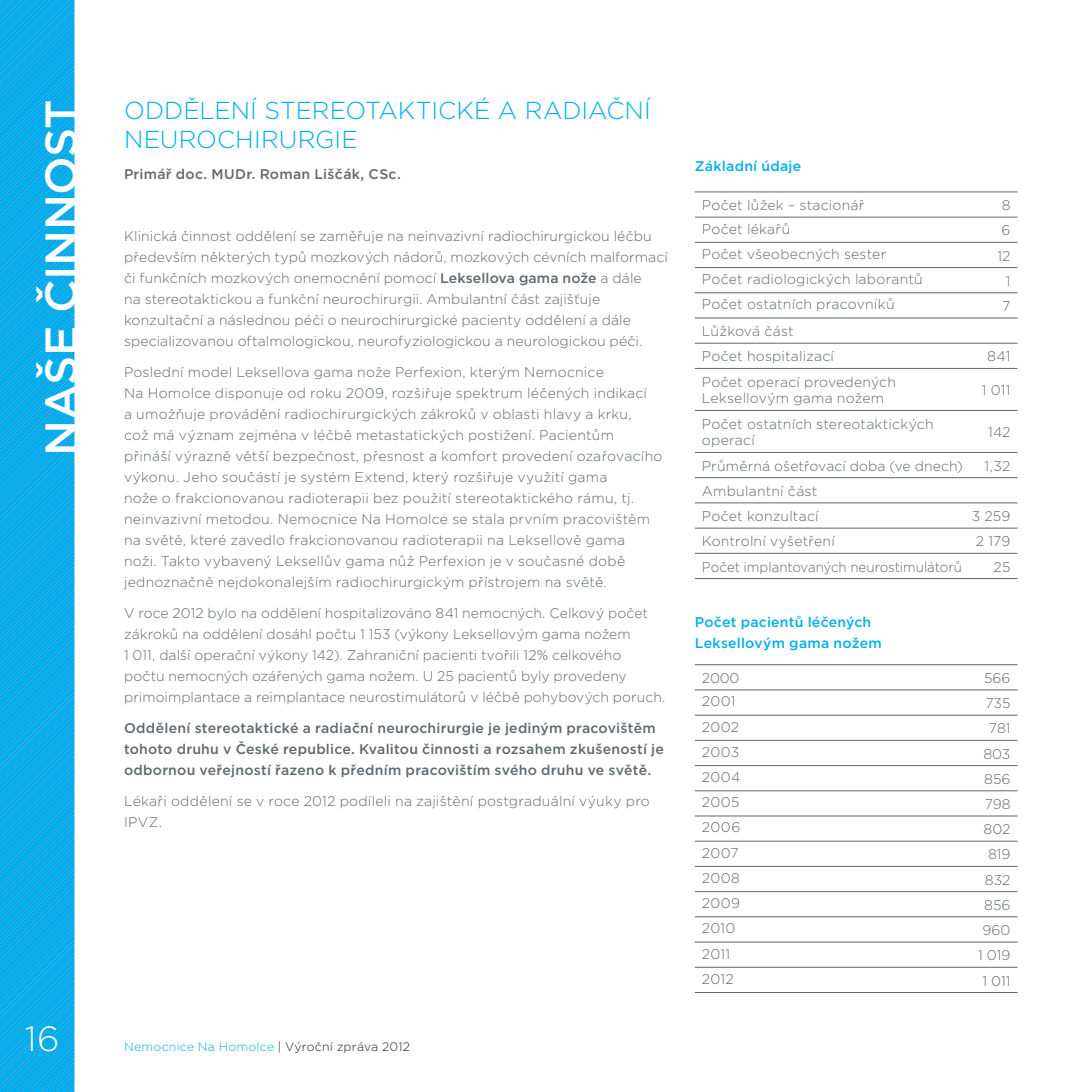
<style>
.page{position:relative;width:1092px;height:1092px;background:#fff}
.page>*{position:absolute;margin:0;border:0;box-sizing:border-box;transform-origin:0 0}
.t1{font:500 45.5px "Gotham";letter-spacing:-.01em;color:#fff}
.t2{font:300 35px "Gotham";color:#fff}
.t3{font:300 24.5px/29.4px "Gotham";color:#00aeef}
.t4{font:300 14px/21px "Gotham";letter-spacing:.01em;color:#5f696f}
.t5{font:500 14px/21px "Gotham";letter-spacing:.02em;color:#5f696f}
.t6{font:500 14px/21px "Gotham";letter-spacing:.015em;color:#00aeef}
.t7{font:300 14px "Gotham";letter-spacing:.01em;color:#5f696f;scale:.95 1}
.t8{font:300 12.25px "Gotham";letter-spacing:.02em;color:#00aeef}
.s1{font-weight:500}
.s2{color:#231f20}
</style>
<div class="page">
<svg style="left:0;top:0;width:74px;height:1091px;background:#09adea"></svg>
<hr style="left:694px;top:217px;width:323px;height:1px;background:#5f696f">
<hr style="left:694px;top:242px;width:323px;height:1px;background:#5f696f">
<hr style="left:694px;top:267px;width:323px;height:1px;background:#5f696f">
<hr style="left:694px;top:292px;width:323px;height:1px;background:#5f696f">
<hr style="left:694px;top:318px;width:323px;height:1px;background:#5f696f">
<hr style="left:694px;top:343px;width:323px;height:1px;background:#5f696f">
<hr style="left:694px;top:368px;width:323px;height:1px;background:#5f696f">
<hr style="left:694px;top:410px;width:323px;height:1px;background:#5f696f">
<hr style="left:694px;top:452px;width:323px;height:1px;background:#5f696f">
<hr style="left:694px;top:477px;width:323px;height:1px;background:#5f696f">
<hr style="left:694px;top:502px;width:323px;height:1px;background:#5f696f">
<hr style="left:694px;top:528px;width:323px;height:1px;background:#5f696f">
<hr style="left:694px;top:553px;width:323px;height:1px;background:#5f696f">
<hr style="left:694px;top:578px;width:323px;height:1px;background:#5f696f">
<hr style="left:694px;top:192px;width:323px;height:1px;background:#5f696f">
<hr style="left:694px;top:689px;width:323px;height:1px;background:#5f696f">
<hr style="left:694px;top:714px;width:323px;height:1px;background:#5f696f">
<hr style="left:694px;top:740px;width:323px;height:1px;background:#5f696f">
<hr style="left:694px;top:765px;width:323px;height:1px;background:#5f696f">
<hr style="left:694px;top:790px;width:323px;height:1px;background:#5f696f">
<hr style="left:694px;top:815px;width:323px;height:1px;background:#5f696f">
<hr style="left:694px;top:840px;width:323px;height:1px;background:#5f696f">
<hr style="left:694px;top:866px;width:323px;height:1px;background:#5f696f">
<hr style="left:694px;top:891px;width:323px;height:1px;background:#5f696f">
<hr style="left:694px;top:916px;width:323px;height:1px;background:#5f696f">
<hr style="left:694px;top:941px;width:323px;height:1px;background:#5f696f">
<hr style="left:694px;top:966px;width:323px;height:1px;background:#5f696f">
<hr style="left:694px;top:992px;width:323px;height:1px;background:#5f696f">
<hr style="left:694px;top:664px;width:323px;height:1px;background:#5f696f">
<h1 class="t1" style="left:44px;top:455px;width:358px;rotate:-90deg">NAŠE ČINNOST</h1>
<h3 class="t3" style="left:124px;top:97px;width:528px">ODDĚLENÍ STEREOTAKTICKÉ A RADIAČNÍ<br>NEUROCHIRURGIE</h3>
<p class="t5" style="left:124px;top:165px;width:278px">Primář doc. MUDr. Roman Liščák, CSc.</p>
<p class="t4" style="left:124px;top:226px;width:545px">Klinická činnost oddělení se zaměřuje na neinvazivní radiochirurgickou léčbu především některých typů mozkových nádorů, mozkových cévních malformací či funkčních mozkových onemocnění pomocí <span class="s1">Leksellova gama nože</span> a dále<br>na stereotaktickou a funkční neurochirurgii. Ambulantní část zajišťuje konzultační a následnou péči o neurochirurgické pacienty oddělení a dále specializovanou oftalmologickou, neurofyziologickou a neurologickou péči.</p>
<p class="t4" style="left:124px;top:362px;width:540px">Poslední model Leksellova gama nože Perfexion, kterým Nemocnice<br>Na Homolce disponuje od roku 2009, rozšiřuje spektrum léčených indikací<br>a umožňuje provádění radiochirurgických zákroků v oblasti hlavy a krku,<br>což má význam zejména v léčbě metastatických postižení. Pacientům přináší výrazně větší bezpečnost, přesnost a komfort provedení ozařovacího výkonu. Jeho součástí je systém Extend, který rozšiřuje využití gama<br>nože o frakcionovanou radioterapii bez použití stereotaktického rámu, tj. neinvazivní metodou. Nemocnice Na Homolce se stala prvním pracovištěm na světě, které zavedlo frakcionovanou radioterapii na Leksellově gama<br>noži. Takto vybavený Leksellův gama nůž Perfexion je v současné době jednoznačně nejdokonalejším radiochirurgickým přístrojem na světě.</p>
<p class="t4" style="left:124px;top:603px;width:543px">V roce 2012 bylo na oddělení hospitalizováno 841 nemocných. Celkový počet zákroků na oddělení dosáhl počtu 1 153 (výkony Leksellovým gama nožem<br>1 011, další operační výkony 142). Zahraniční pacienti tvořili 12% celkového počtu nemocných ozářených gama nožem. U 25 pacientů byly provedeny primoimplantace a reimplantace neurostimulátorů v léčbě pohybových poruch.</p>
<p class="t5" style="left:124px;top:718px;width:541px">Oddělení stereotaktické a radiační neurochirurgie je jediným pracovištěm tohoto druhu v České republice. Kvalitou činnosti a rozsahem zkušeností je odbornou veřejností řazeno k předním pracovištím svého druhu ve světě.</p>
<p class="t4" style="left:124px;top:791px;width:527px">Lékaři oddělení se v roce 2012 podíleli na zajištění postgraduální výuky pro<br>IPVZ.</p>
<h2 class="t2" style="left:25px;top:1025px;width:36px">16</h2>
<p class="t8" style="left:124px;top:1042px;width:287px">Nemocnice Na Homolce <span class="s2">| Výroční zpráva 2012</span></p>
<p class="t6" style="left:694px;top:157px;width:108px">Základní údaje</p>
<p class="t4" style="left:701px;top:196px;width:164px">Počet lůžek – stacionář</p>
<p class="t4" style="left:1001px;top:196px;width:10px">8</p>
<p class="t4" style="left:701px;top:219px;width:90px">Počet lékařů</p>
<p class="t4" style="left:1001px;top:221px;width:10px">6</p>
<p class="t4" style="left:701px;top:244px;width:186px">Počet všeobecných sester</p>
<p class="t4" style="left:997px;top:246px;width:15px">12</p>
<p class="t4" style="left:701px;top:269px;width:222px">Počet radiologických laborantů</p>
<p class="t4" style="left:1005px;top:271px;width:6px">1</p>
<p class="t4" style="left:701px;top:295px;width:194px">Počet ostatních pracovníků</p>
<p class="t4" style="left:1002px;top:296px;width:10px">7</p>
<p class="t4" style="left:701px;top:319px;width:134px;line-height:25.2px">Lůžková část<br>Počet hospitalizací</p>
<p class="t4" style="left:987px;top:347px;width:25px">841</p>
<p class="t4" style="left:701px;top:374px;width:195px;line-height:16.8px">Počet operací provedených<br>Leksellovým gama nožem</p>
<p class="t4" style="left:981px;top:380px;width:30px">1 011</p>
<p class="t4" style="left:701px;top:416px;width:233px;line-height:16.8px">Počet ostatních stereotaktických operací</p>
<p class="t4" style="left:988px;top:422px;width:24px">142</p>
<p class="t4" style="left:701px;top:456px;width:262px">Průměrná ošetřovací doba (ve dnech)</p>
<p class="t4" style="left:984px;top:456px;width:27px">1,32</p>
<p class="t4" style="left:701px;top:479px;width:118px;line-height:25.2px">Ambulantní část<br>Počet konzultací</p>
<p class="t4" style="left:971px;top:506px;width:40px">3 259</p>
<p class="t4" style="left:701px;top:532px;width:134px">Kontrolní vyšetření</p>
<p class="t4" style="left:975px;top:532px;width:36px">2 179</p>
<p class="t7" style="left:701px;top:561px;width:275px">Počet implantovaných neurostimulátorů</p>
<p class="t4" style="left:993px;top:557px;width:18px">25</p>
<p class="t6" style="left:694px;top:612px;width:188px">Počet pacientů léčených<br>Leksellovým gama nožem</p>
<p class="t4" style="left:701px;top:668px;width:39px">2000</p>
<p class="t4" style="left:983px;top:668px;width:28px">566</p>
<p class="t4" style="left:701px;top:691px;width:35px">2001</p>
<p class="t4" style="left:985px;top:693px;width:26px">735</p>
<p class="t4" style="left:701px;top:717px;width:39px">2002</p>
<p class="t4" style="left:988px;top:718px;width:23px">781</p>
<p class="t4" style="left:701px;top:742px;width:39px">2003</p>
<p class="t4" style="left:983px;top:744px;width:29px">803</p>
<p class="t4" style="left:701px;top:767px;width:40px">2004</p>
<p class="t4" style="left:984px;top:769px;width:28px">856</p>
<p class="t4" style="left:701px;top:792px;width:39px">2005</p>
<p class="t4" style="left:984px;top:794px;width:27px">798</p>
<p class="t4" style="left:701px;top:817px;width:40px">2006</p>
<p class="t4" style="left:983px;top:819px;width:28px">802</p>
<p class="t4" style="left:701px;top:843px;width:38px">2007</p>
<p class="t4" style="left:987px;top:844px;width:24px">819</p>
<p class="t4" style="left:701px;top:868px;width:40px">2008</p>
<p class="t4" style="left:984px;top:870px;width:27px">832</p>
<p class="t4" style="left:701px;top:893px;width:40px">2009</p>
<p class="t4" style="left:984px;top:895px;width:28px">856</p>
<p class="t4" style="left:701px;top:918px;width:35px">2010</p>
<p class="t4" style="left:982px;top:920px;width:29px">960</p>
<p class="t4" style="left:701px;top:943px;width:30px">2011</p>
<p class="t4" style="left:977px;top:945px;width:34px">1 019</p>
<p class="t4" style="left:701px;top:969px;width:33px">2012</p>
<p class="t4" style="left:982px;top:970px;width:30px">1 011</p>
</div>
